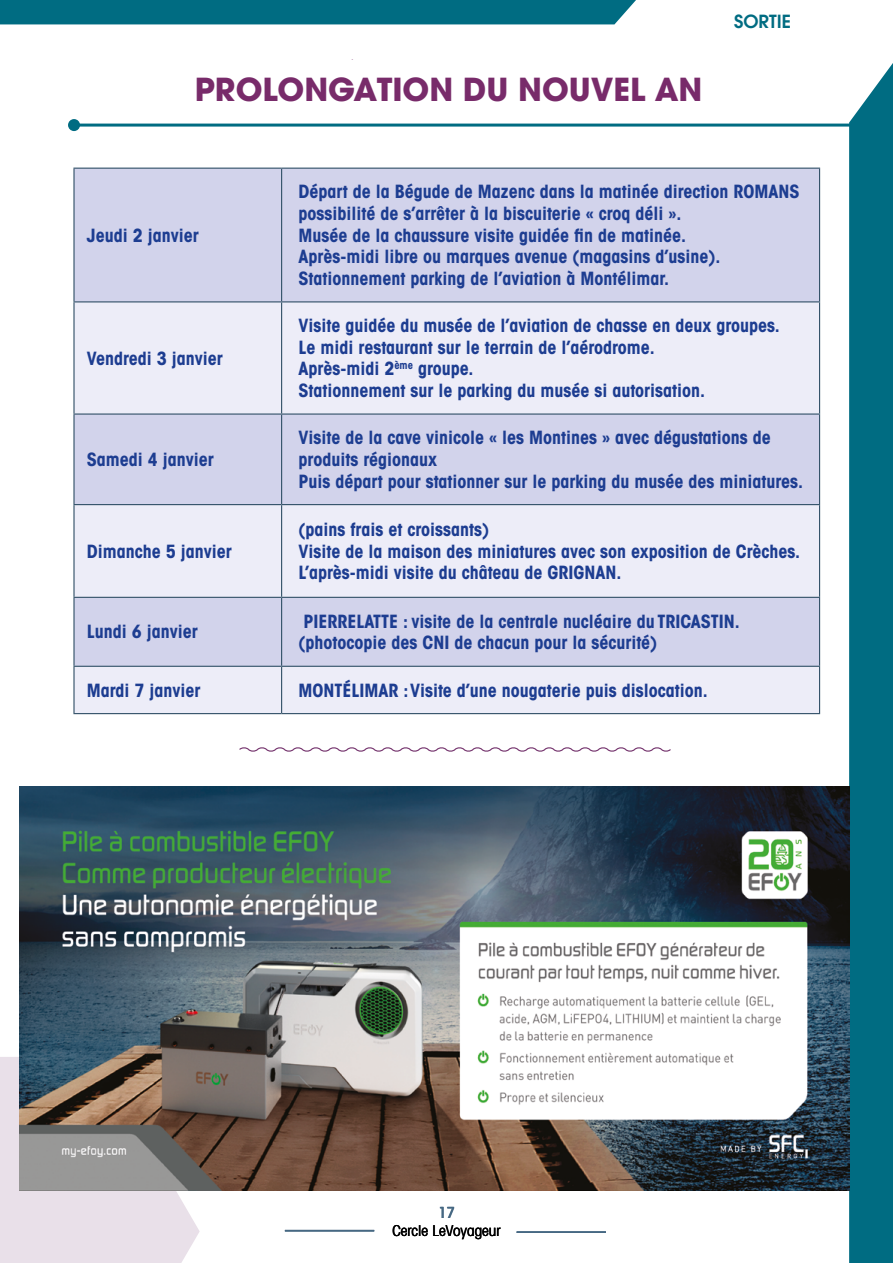
<style>
.page{position:relative;width:893px;height:1263px;background:#fff}
.page>*{position:absolute;margin:0;border:0;box-sizing:border-box;transform-origin:0 0}
.t1{font:700 31.5px "ITC Avant Garde Std";color:#782b6a}
.t2{font:700 condensed 18px/21.6px "ITC Avant Garde Std";color:#1d3d91}
.t3{font:600 18px "ITC Avant Garde Std";color:#006c82}
.t4{font:condensed 15px "Avant Garde";color:#000}
.t5{font:500 15px "Avant Garde";color:#466883}
.s1{font-size:21px}
</style>
<div class="page">
<div style="left:0;top:0;width:636px;height:24px;background:#006c82"></div>
<div style="left:849px;top:63px;width:44px;height:1200px;background:#006c82"></div>
<div style="left:0;top:1057px;width:200px;height:206px;background:#e9e0e9"></div>
<hr style="left:285px;top:1230px;width:89px;height:1px;background:#466883">
<hr style="left:517px;top:1231px;width:89px;height:2px;background:#466883">
<div style="left:75px;top:169px;width:744px;height:132px;background:#d2d3eb"></div>
<svg style="left:75px;top:302px;width:744px;height:411px;background:#e1e2f2"></svg>
<hr style="left:73px;top:168px;width:209px;height:1px;background:#315067">
<hr style="left:73px;top:169px;width:2px;height:132px;background:#315067">
<hr style="left:282px;top:168px;width:538px;height:1px;background:#315067">
<hr style="left:281px;top:169px;width:1px;height:132px;background:#315067">
<hr style="left:819px;top:169px;width:1px;height:132px;background:#315067">
<hr style="left:73px;top:301px;width:209px;height:1px;background:#315067">
<hr style="left:73px;top:302px;width:2px;height:111px;background:#315067">
<hr style="left:282px;top:301px;width:538px;height:1px;background:#315067">
<hr style="left:281px;top:302px;width:1px;height:111px;background:#315067">
<hr style="left:819px;top:302px;width:1px;height:111px;background:#315067">
<hr style="left:73px;top:413px;width:209px;height:2px;background:#315067">
<hr style="left:73px;top:415px;width:2px;height:89px;background:#315067">
<hr style="left:282px;top:413px;width:538px;height:2px;background:#315067">
<hr style="left:281px;top:415px;width:1px;height:89px;background:#315067">
<hr style="left:819px;top:415px;width:1px;height:89px;background:#315067">
<hr style="left:73px;top:504px;width:209px;height:1px;background:#315067">
<hr style="left:73px;top:505px;width:2px;height:92px;background:#315067">
<hr style="left:282px;top:504px;width:538px;height:1px;background:#315067">
<hr style="left:281px;top:505px;width:1px;height:92px;background:#315067">
<hr style="left:819px;top:505px;width:1px;height:92px;background:#315067">
<hr style="left:73px;top:597px;width:209px;height:1px;background:#315067">
<hr style="left:73px;top:598px;width:2px;height:68px;background:#315067">
<hr style="left:282px;top:597px;width:538px;height:1px;background:#315067">
<hr style="left:281px;top:598px;width:1px;height:68px;background:#315067">
<hr style="left:819px;top:598px;width:1px;height:68px;background:#315067">
<hr style="left:73px;top:666px;width:209px;height:1px;background:#315067">
<hr style="left:73px;top:667px;width:2px;height:46px;background:#315067">
<hr style="left:282px;top:666px;width:538px;height:1px;background:#315067">
<hr style="left:281px;top:667px;width:1px;height:46px;background:#315067">
<hr style="left:819px;top:667px;width:1px;height:46px;background:#315067">
<hr style="left:73px;top:713px;width:209px;height:1px;background:#315067">
<hr style="left:282px;top:713px;width:538px;height:1px;background:#315067">
<img style="left:20px;top:787px;width:829px;height:404px">
<svg style="left:239px;top:747px;width:432px;height:5px"></svg>
<hr style="left:74px;top:124px;width:819px;height:3px;background:#006c82">
<div style="left:68px;top:119px;width:12px;height:12px;background:#006c82;border-radius:50%"></div>
<h1 class="t1" style="left:320px;top:58px;width:254px">RÉVEILLON <span class="s1">(SUITE)</span></h1>
<h1 class="t1" style="left:195px;top:69px;width:509px">PROLONGATION DU NOUVEL AN</h1>
<p class="t3" style="left:734px;top:10px;width:59px">SORTIE</p>
<p class="t2" style="left:87px;top:224px;width:113px">Jeudi 2 janvier</p>
<p class="t2" style="left:87px;top:347px;width:138px">Vendredi 3 janvier</p>
<p class="t2" style="left:87px;top:448px;width:129px">Samedi 4 janvier</p>
<p class="t2" style="left:87px;top:540px;width:147px">Dimanche 5 janvier</p>
<p class="t2" style="left:87px;top:621px;width:113px">Lundi 6 janvier</p>
<p class="t2" style="left:299px;top:181px;width:502px">Départ de la Bégude de Mazenc dans la matinée direction ROMANS possibilité de s’arrêter à la biscuiterie « croq déli ».<br>Musée de la chaussure visite guidée fin de matinée.<br>Après-midi libre ou marques avenue (magasins d’usine).<br>Stationnement parking de l’aviation à Montélimar.</p>
<p class="t2" style="left:299px;top:315px;width:483px">Visite guidée du musée de l’aviation de chasse en deux groupes.<br>Le midi restaurant sur le terrain de l’aérodrome.<br>Après-midi 2<sup>ème</sup> groupe.<br>Stationnement sur le parking du musée si autorisation.</p>
<p class="t2" style="left:299px;top:427px;width:506px">Visite de la cave vinicole « les Montines » avec dégustations de produits régionaux<br>Puis départ pour stationner sur le parking du musée des miniatures.</p>
<p class="t2" style="left:299px;top:518px;width:503px">(pains frais et croissants)<br>Visite de la maison des miniatures avec son exposition de Crèches.<br>L’après-midi visite du château de GRIGNAN.</p>
<p class="t2" style="left:299px;top:610px;width:443px">PIERRELATTE : visite de la centrale nucléaire du TRICASTIN. (photocopie des CNI de chacun pour la sécurité)</p>
<p class="t2" style="left:87px;top:679px;width:115px">Mardi 7 janvier</p>
<p class="t2" style="left:299px;top:679px;width:411px">MONTÉLIMAR : Visite d’une nougaterie puis dislocation.</p>
<p class="t5" style="left:438px;top:1204px;width:18px">17</p>
<p class="t4" style="left:392px;top:1222px;width:110px">Cercle LeVoyageur</p>
</div>
